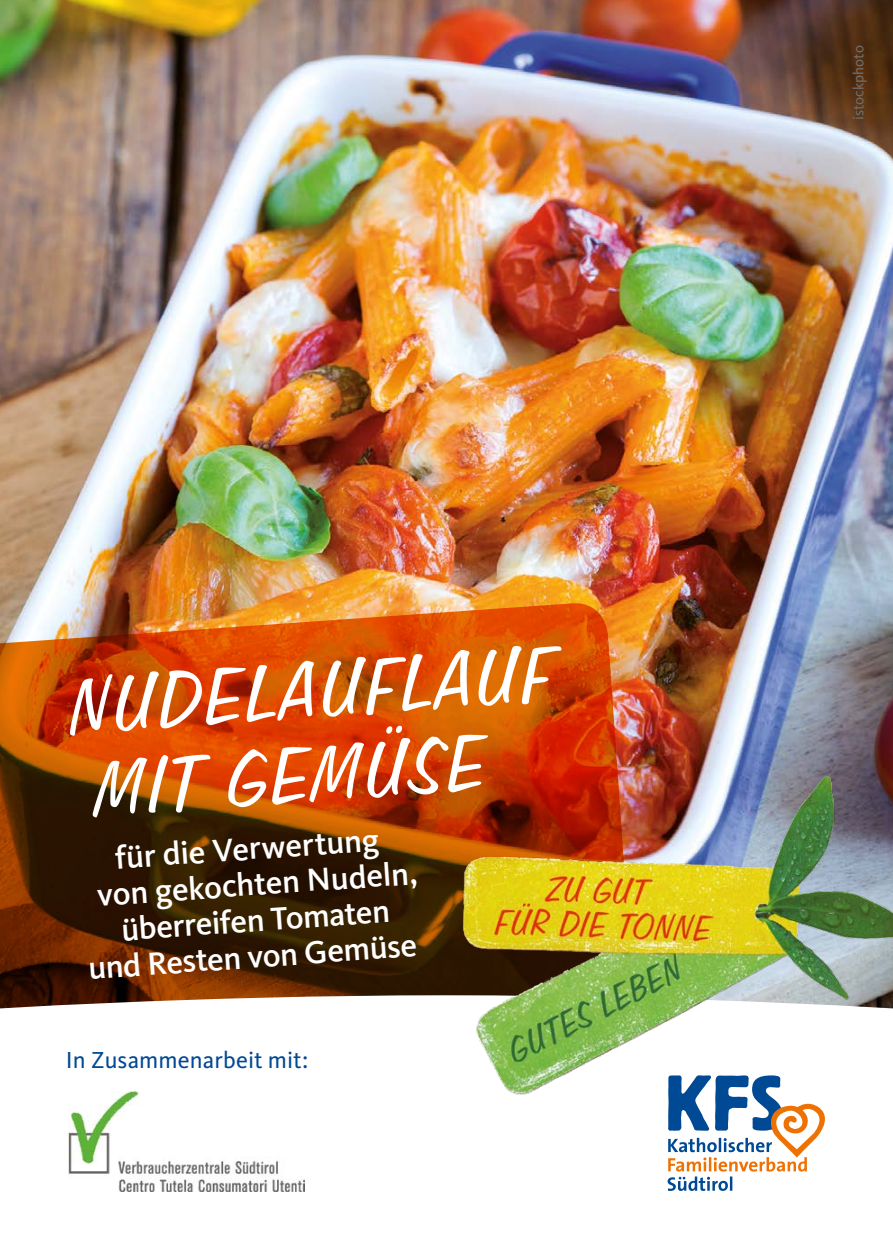
<style>
.page{position:relative;width:893px;height:1259px;background:#fff}
.page>*{position:absolute;margin:0;border:0;box-sizing:border-box;transform-origin:0 0}
.t1{font:90px/84px "Freehand 575 BT Regular B";color:#fff}
.t2{font:500 33px/36px "Kievit";color:#fff;text-align:center}
.t3{font:24px "Kievit";color:#004994}
.t4{font:15px "Kievit";color:#706f6f}
</style>
<div class="page">
<img style="left:0;top:0;width:893px;height:775px">
<svg style="left:0;top:601px;width:635px;height:394px;background:#983f08"></svg>
<svg style="left:0;top:995px;width:668px;height:197px"></svg>
<svg style="left:668px;top:1095px;width:157px;height:96px"></svg>
<img style="left:460px;top:775px;width:433px;height:320px">
<img style="left:68px;top:1091px;width:236px;height:100px">
<h1 class="t1" style="left:66px;top:666px;width:489px;rotate:-4deg">NUDELAUFLAUF<br>MIT GEMÜSE</h1>
<p class="t2" style="left:80px;top:842px;width:336px;rotate:-4deg">für die Verwertung<br>von gekochten Nudeln, überreifen Tomaten<br>und Resten von Gemüse</p>
<p class="t3" style="left:66px;top:1046px;width:244px">In Zusammenarbeit mit:</p>
<p class="t4" style="left:850px;top:120px;width:76px;rotate:-90deg">istockphoto</p>
</div>
